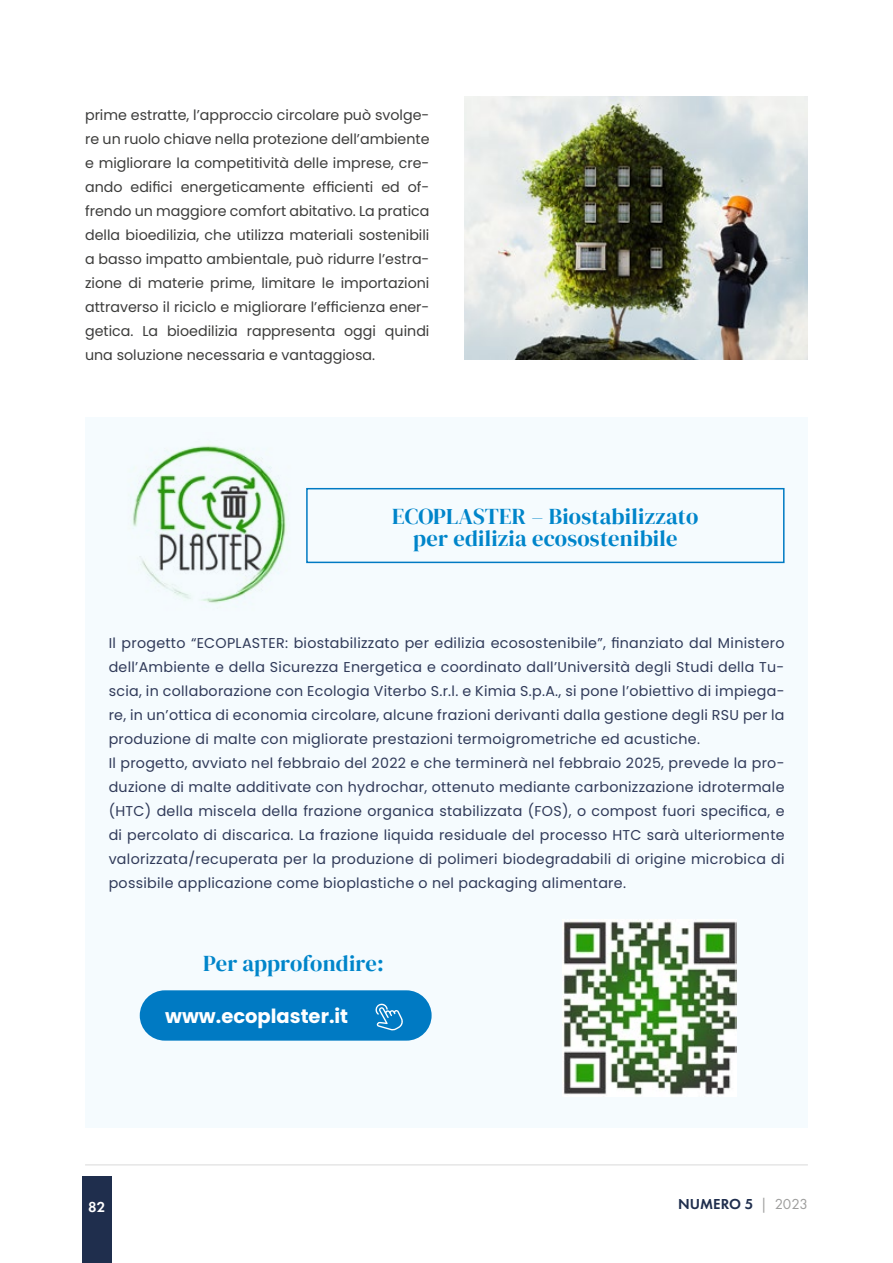
<style>
.page{position:relative;width:893px;height:1263px;background:#fff}
.page>*{position:absolute;margin:0;border:0;box-sizing:border-box;transform-origin:0 0}
.t1{font:22.5px/22.5px "DM Serif Display";letter-spacing:.01em;color:#0085ca;text-align:center}
.t2{font:700 19.5px "Poppins";color:#fff}
.t3{font:600 15px "Futura PT";color:#1f2e4d}
.t4{font:600 15px "Futura PT";color:#fff}
.t5{font:14.25px/24px "Poppins";letter-spacing:.02em;color:#303a59}
.t6{font:14.25px/24px "Poppins";color:#3c3c3b;text-align:justify}
.s1{font-weight:400;color:#9d9d9c}
</style>
<div class="page">
<div style="left:82px;top:1176px;width:30px;height:87px;background:#1f2e4d"></div>
<hr style="left:85px;top:1164px;width:723px;height:1px;background:#dadada">
<div style="left:85px;top:417px;width:723px;height:711px;background:#f5fbfe"></div>
<div style="left:306px;top:488px;width:478px;height:75px;border:2px solid #007ac3"></div>
<img style="left:132px;top:444px;width:155px;height:160px">
<div style="left:140px;top:990px;width:292px;height:51px;background:#007ac3;border-radius:25px"></div>
<svg style="left:375px;top:1003px;width:28px;height:28px"></svg>
<img style="left:563px;top:920px;width:173px;height:175px">
<img style="left:464px;top:97px;width:343px;height:262px">
<p class="t6" style="left:85px;top:103px;width:346px">prime estratte, l’approccio circolare può svolge&shy;re un ruolo chiave nella protezione dell’ambiente e migliorare la competitività delle imprese, cre&shy;ando edifici energeticamente efficienti ed of&shy;frendo un maggiore comfort abitativo. La pratica della bioedilizia, che utilizza materiali sostenibili a basso impatto ambientale, può ridurre l’estra&shy;zione di materie prime, limitare le importazioni attraverso il riciclo e migliorare l’efficienza ener&shy;getica. La bioedilizia rappresenta oggi quindi una soluzione necessaria e vantaggiosa.</p>
<h1 class="t1" style="left:392px;top:504px;width:308px">ECOPLASTER – Biostabilizzato per edilizia ecosostenibile</h1>
<p class="t5" style="left:109px;top:631px;width:677px">Il progetto “ECOPLASTER: biostabilizzato per edilizia ecosostenibile”, finanziato dal Ministero dell’Ambiente e della Sicurezza Energetica e coordinato dall’Università degli Studi della Tu&shy;scia, in collaborazione con Ecologia Viterbo S.r.l. e Kimia S.p.A., si pone l’obiettivo di impiega&shy;re, in un’ottica di economia circolare, alcune frazioni derivanti dalla gestione degli RSU per la produzione di malte con migliorate prestazioni termoigrometriche ed acustiche.<br>Il progetto, avviato nel febbraio del 2022 e che terminerà nel febbraio 2025, prevede la pro&shy;duzione di malte additivate con hydrochar, ottenuto mediante carbonizzazione idrotermale (HTC) della miscela della frazione organica stabilizzata (FOS), o compost fuori specifica, e di percolato di discarica. La frazione liquida residuale del processo HTC sarà ulteriormente valorizzata/recuperata per la produzione di polimeri biodegradabili di origine microbica di possibile applicazione come bioplastiche o nel packaging alimentare.</p>
<h1 class="t1" style="left:203px;top:952px;width:182px">Per approfondire:</h1>
<h2 class="t2" style="left:165px;top:1003px;width:184px">www.ecoplaster.it</h2>
<p class="t4" style="left:88px;top:1197px;width:19px">82</p>
<p class="t3" style="left:678px;top:1194px;width:131px">NUMERO 5 <span class="s1">| 2023</span></p>
</div>
